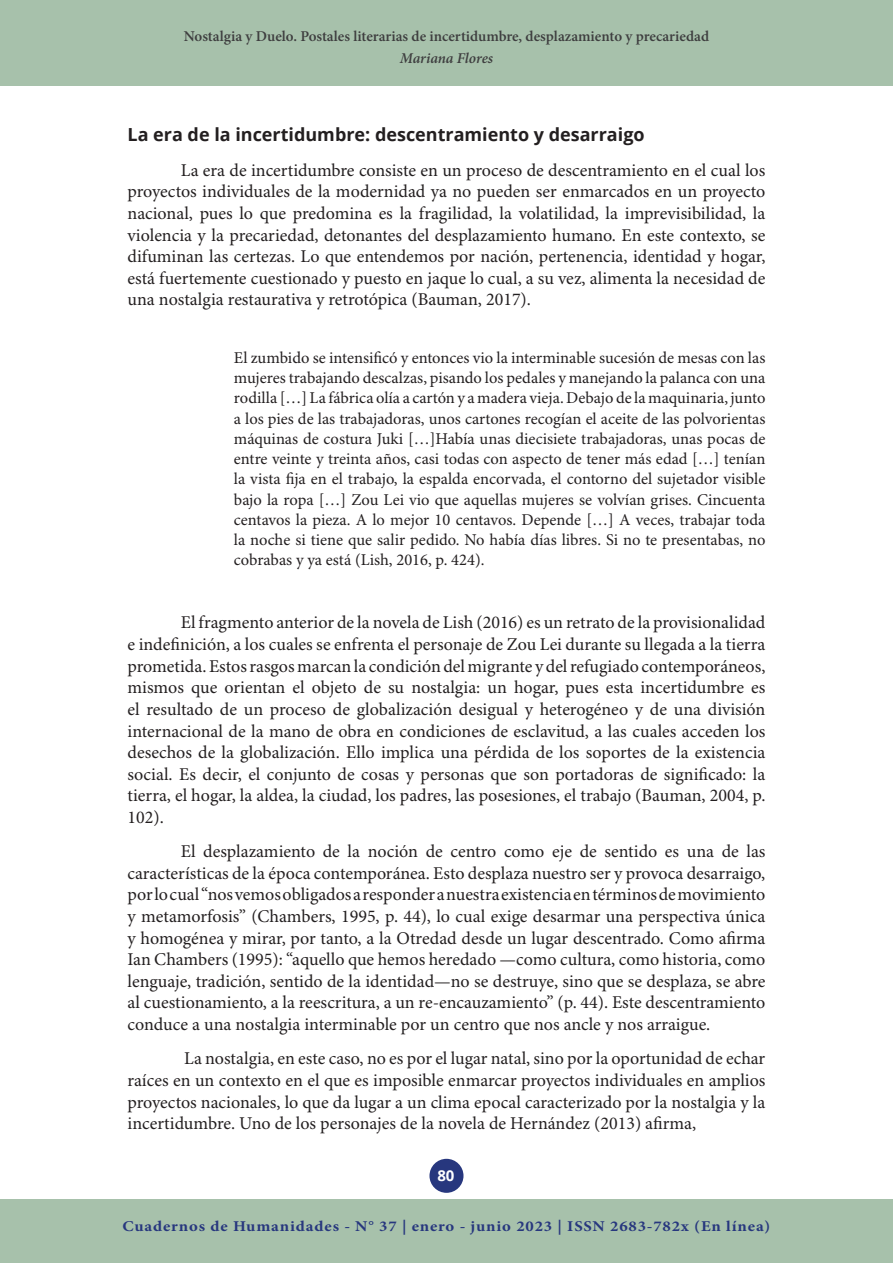
<style>
.page{position:relative;width:893px;height:1263px;background:#fff}
.page>*{position:absolute;margin:0;border:0;box-sizing:border-box;transform-origin:0 0}
.CUERPO{font:18px/21.6px "Minion Pro";color:#231f20;text-align:justify}
.SUBTITULO{font:700 18px "Open Sans";color:#231f20}
.CITA_CUERPO{font:16.5px/20.2px "Minion Pro";letter-spacing:-.005em;color:#231f20;text-align:justify}
.t1{font:600 15px "Minion Pro";color:#3e3e3f}
.t2{font:700 15px "Minion Pro";letter-spacing:.05em;color:#27377e;scale:1.11 1}
.t3{font:italic 600 15px "Minion Pro";letter-spacing:-.005em;color:#3e3e3f}
.t4{font:700 15px "Open Sans";color:#fff}
</style>
<div class="page">
<div style="left:429px;top:1159px;width:34px;height:34px;background:#27377e;border-radius:50%"></div>
<div style="left:0;top:0;width:893px;height:85px;background:#a7c1ab"></div>
<div style="left:0;top:1199px;width:893px;height:64px;background:#a7c1ab"></div>
<p class="t1" style="left:184px;top:26px;width:527px">Nostalgia y Duelo. Postales literarias de incertidumbre, desplazamiento y precariedad</p>
<p class="t3" style="left:400px;top:48px;width:95px">Mariana Flores</p>
<p class="SUBTITULO" style="left:128px;top:122px;width:519px">La era de la incertidumbre: descentramiento y desarraigo</p>
<p class="CUERPO" style="left:128px;top:160px;width:639px;text-indent:53px">La era de incertidumbre consiste en un proceso de descentramiento en el cual los proyectos individuales de la modernidad ya no pueden ser enmarcados en un proyecto nacional, pues lo que predomina es la fragilidad, la volatilidad, la imprevisibilidad, la violencia y la precariedad, detonantes del desplazamiento humano. En este contexto, se difuminan las certezas. Lo que entendemos por nación, pertenencia, identidad y hogar, está fuertemente cuestionado y puesto en jaque lo cual, a su vez, alimenta la necesidad de una nostalgia restaurativa y retrotópica (Bauman, 2017).</p>
<p class="CITA_CUERPO" style="left:234px;top:348px;width:533px">El zumbido se intensificó y entonces vio la interminable sucesión de mesas con las mujeres trabajando descalzas, pisando los pedales y manejando la palanca con una rodilla […] La fábrica olía a cartón y a madera vieja. Debajo de la maquinaria, junto a los pies de las trabajadoras, unos cartones recogían el aceite de las polvorientas máquinas de costura Juki […]Había unas diecisiete trabajadoras, unas pocas de entre veinte y treinta años, casi todas con aspecto de tener más edad […] tenían la vista fija en el trabajo, la espalda encorvada, el contorno del sujetador visible bajo la ropa […] Zou Lei vio que aquellas mujeres se volvían grises. Cincuenta centavos la pieza. A lo mejor 10 centavos. Depende […] A veces, trabajar toda la noche si tiene que salir pedido. No había días libres. Si no te presentabas, no cobrabas y ya está (Lish, 2016, p. 424).</p>
<p class="CUERPO" style="left:128px;top:613px;width:639px;text-indent:53px">El fragmento anterior de la novela de Lish (2016) es un retrato de la provisionalidad e indefinición, a los cuales se enfrenta el personaje de Zou Lei durante su llegada a la tierra prometida. Estos rasgos marcan la condición del migrante y del refugiado contemporáneos, mismos que orientan el objeto de su nostalgia: un hogar, pues esta incertidumbre es el resultado de un proceso de globalización desigual y heterogéneo y de una división internacional de la mano de obra en condiciones de esclavitud, a las cuales acceden los desechos de la globalización. Ello implica una pérdida de los soportes de la existencia social. Es decir, el conjunto de cosas y personas que son portadoras de significado: la tierra, el hogar, la aldea, la ciudad, los padres, las posesiones, el trabajo (Bauman, 2004, p.<br>102).</p>
<p class="CUERPO" style="left:128px;top:841px;width:639px;text-indent:53px">El desplazamiento de la noción de centro como eje de sentido es una de las características de la época contemporánea. Esto desplaza nuestro ser y provoca desarraigo, por lo cual “nos vemos obligados a responder a nuestra existencia en términos de movimiento y metamorfosis” (Chambers, 1995, p. 44), lo cual exige desarmar una perspectiva única y homogénea y mirar, por tanto, a la Otredad desde un lugar descentrado. Como afirma Ian Chambers (1995): “aquello que hemos heredado —como cultura, como historia, como lenguaje, tradición, sentido de la identidad—no se destruye, sino que se desplaza, se abre al cuestionamiento, a la reescritura, a un re-encauzamiento” (p. 44). Este descentramiento conduce a una nostalgia interminable por un centro que nos ancle y nos arraigue.</p>
<p class="CUERPO" style="left:128px;top:1049px;width:639px;text-indent:56px">La nostalgia, en este caso, no es por el lugar natal, sino por la oportunidad de echar raíces en un contexto en el que es imposible enmarcar proyectos individuales en amplios proyectos nacionales, lo que da lugar a un clima epocal caracterizado por la nostalgia y la incertidumbre. Uno de los personajes de la novela de Hernández (2013) afirma,</p>
<p class="t4" style="left:437px;top:1165px;width:19px">80</p>
<p class="t2" style="left:122px;top:1216px;width:585px">Cuadernos de Humanidades - N° 37 | enero - junio 2023 | ISSN 2683-782x (En línea)</p>
</div>
